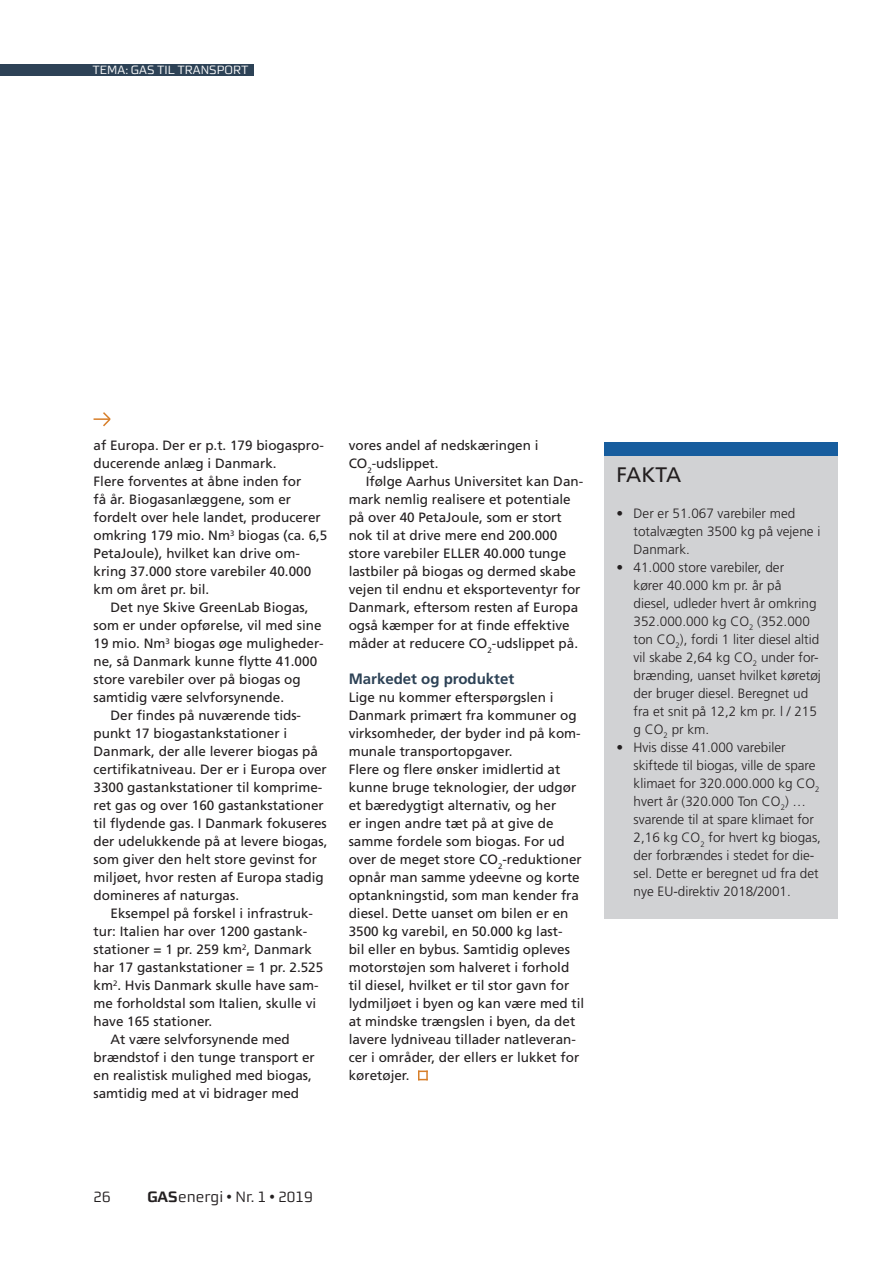
<style>
.page{position:relative;width:893px;height:1263px;background:#fff}
.page>*{position:absolute;margin:0;border:0;box-sizing:border-box;transform-origin:0 0}
.Fakta_14{font:21px "Frutiger LT";letter-spacing:-.02em;color:#231f20}
.t1{font:15px "Morgan Sans";color:#231f20}
.mellemrubrik{font:700 15px "Frutiger LT";color:#2d4256}
.Brødtekst{font:13.5px/18px "Frutiger LT";color:#231f20}
._1__afsnit{font:13.5px/18px "Frutiger LT";color:#231f20}
.t2{font:300 13.5px/18px "Frutiger LT";color:#231f20}
.t3{font:12px "Morgan Sans";color:#fff}
.s1{font-weight:700}
</style>
<div class="page">
<svg style="left:418px;top:1070px;width:10px;height:10px"></svg>
<div style="left:0;top:64px;width:253px;height:12px;background:#2d4256"></div>
<div style="left:604px;top:453px;width:234px;height:465px;background:#d1d2d4"></div>
<div style="left:604px;top:442px;width:234px;height:14px;background:#175d9e"></div>
<svg style="left:94px;top:412px;width:17px;height:15px"></svg>
<p class="t3" style="left:92px;top:63px;width:157px">TEMA: GAS TIL TRANSPORT</p>
<p class="_1__afsnit" style="left:94px;top:436px;width:232px">af Europa. Der er p.t. 179 biogaspro&shy;ducerende anlæg i Danmark.</p>
<p class="_1__afsnit" style="left:94px;top:472px;width:235px">Flere forventes at åbne inden for<br>få år. Biogasanlæggene, som er fordelt over hele landet, producerer omkring 179 mio. Nm<sup>3</sup> biogas (ca. 6,5<br>PetaJoule), hvilket kan drive om&shy;kring 37.000 store varebiler 40.000 km om året pr. bil.</p>
<p class="Brødtekst" style="left:94px;top:598px;width:231px;text-indent:17px">Det nye Skive GreenLab Biogas, som er under opførelse, vil med sine 19 mio. Nm<sup>3</sup> biogas øge muligheder&shy;ne, så Danmark kunne flytte 41.000 store varebiler over på biogas og samtidig være selvforsynende.</p>
<p class="Brødtekst" style="left:94px;top:706px;width:235px;text-indent:17px">Der findes på nuværende tids&shy;punkt 17 biogastankstationer i Danmark, der alle leverer biogas på certifikatniveau. Der er i Europa over 3300 gastankstationer til komprime&shy;ret gas og over 160 gastankstationer til flydende gas. I Danmark fokuseres der udelukkende på at levere biogas, som giver den helt store gevinst for miljøet, hvor resten af Europa stadig domineres af naturgas.</p>
<p class="Brødtekst" style="left:94px;top:904px;width:231px;text-indent:17px">Eksempel på forskel i infrastruk&shy;tur: Italien har over 1200 gastank&shy;stationer = 1 pr. 259 km<sup>2</sup>, Danmark har 17 gastankstationer = 1 pr. 2.525 km<sup>2</sup>. Hvis Danmark skulle have sam&shy;me forholdstal som Italien, skulle vi have 165 stationer.</p>
<p class="Brødtekst" style="left:94px;top:1030px;width:223px;text-indent:17px">At være selvforsynende med brændstof i den tunge transport er en realistisk mulighed med biogas, samtidig med at vi bidrager med</p>
<p class="Brødtekst" style="left:349px;top:436px;width:191px">vores andel af nedskæringen i<br>CO<sub>2</sub>-udslippet.</p>
<p class="Brødtekst" style="left:349px;top:472px;width:236px;text-indent:17px">Ifølge Aarhus Universitet kan Dan&shy;mark nemlig realisere et potentiale på over 40 PetaJoule, som er stort nok til at drive mere end 200.000 store varebiler ELLER 40.000 tunge lastbiler på biogas og dermed skabe vejen til endnu et eksporteventyr for Danmark, eftersom resten af Europa også kæmper for at finde effektive måder at reducere CO<sub>2</sub>-udslippet på.</p>
<p class="mellemrubrik" style="left:349px;top:670px;width:167px">Markedet og produktet</p>
<p class="_1__afsnit" style="left:349px;top:688px;width:234px">Lige nu kommer efterspørgslen i<br>Danmark primært fra kommuner og virksomheder, der byder ind på kom&shy;munale transportopgaver.</p>
<p class="_1__afsnit" style="left:349px;top:760px;width:237px">Flere og flere ønsker imidlertid at kunne bruge teknologier, der udgør et bæredygtigt alternativ, og her<br>er ingen andre tæt på at give de samme fordele som biogas. For ud over de meget store CO<sub>2</sub>-reduktioner opnår man samme ydeevne og korte optankningstid, som man kender fra diesel. Dette uanset om bilen er en 3500 kg varebil, en 50.000 kg last-<br>bil eller en bybus. Samtidig opleves motorstøjen som halveret i forhold til diesel, hvilket er til stor gavn for lydmiljøet i byen og kan være med til at mindske trængslen i byen, da det lavere lydniveau tillader natleveran&shy;cer i områder, der ellers er lukket for køretøjer.</p>
<p class="Fakta_14" style="left:617px;top:462px;width:66px">FAKTA</p>
<p class="t2" style="left:634px;top:504px;width:188px;text-indent:-17px">• Der er 51.067 varebiler med totalvægten 3500 kg på vejene i<br>Danmark.</p>
<p class="t2" style="left:634px;top:558px;width:189px;text-indent:-17px">• 41.000 store varebiler, der<br>kører 40.000 km pr. år på<br>diesel, udleder hvert år omkring<br>352.000.000 kg CO<sub>2</sub> (352.000 ton CO<sub>2</sub>), fordi 1 liter diesel altid vil skabe 2,64 kg CO<sub>2</sub> under for&shy;brænding, uanset hvilket køretøj der bruger diesel. Beregnet ud fra et snit på 12,2 km pr. l / 215 g CO<sub>2</sub> pr km.</p>
<p class="t2" style="left:634px;top:738px;width:189px;text-indent:-17px">• Hvis disse 41.000 varebiler skiftede til biogas, ville de spare klimaet for 320.000.000 kg CO<sub>2 </sub>hvert år (320.000 Ton CO<sub>2</sub>) … svarende til at spare klimaet for<br>2,16 kg CO<sub>2</sub> for hvert kg biogas, der forbrændes i stedet for die&shy;sel. Dette er beregnet ud fra det nye EU-direktiv 2018/2001.</p>
<p class="t1" style="left:94px;top:1188px;width:19px">26</p>
<p class="t1" style="left:148px;top:1188px;width:167px"><span class="s1">GAS</span>energi • Nr. 1 • 2019</p>
</div>
